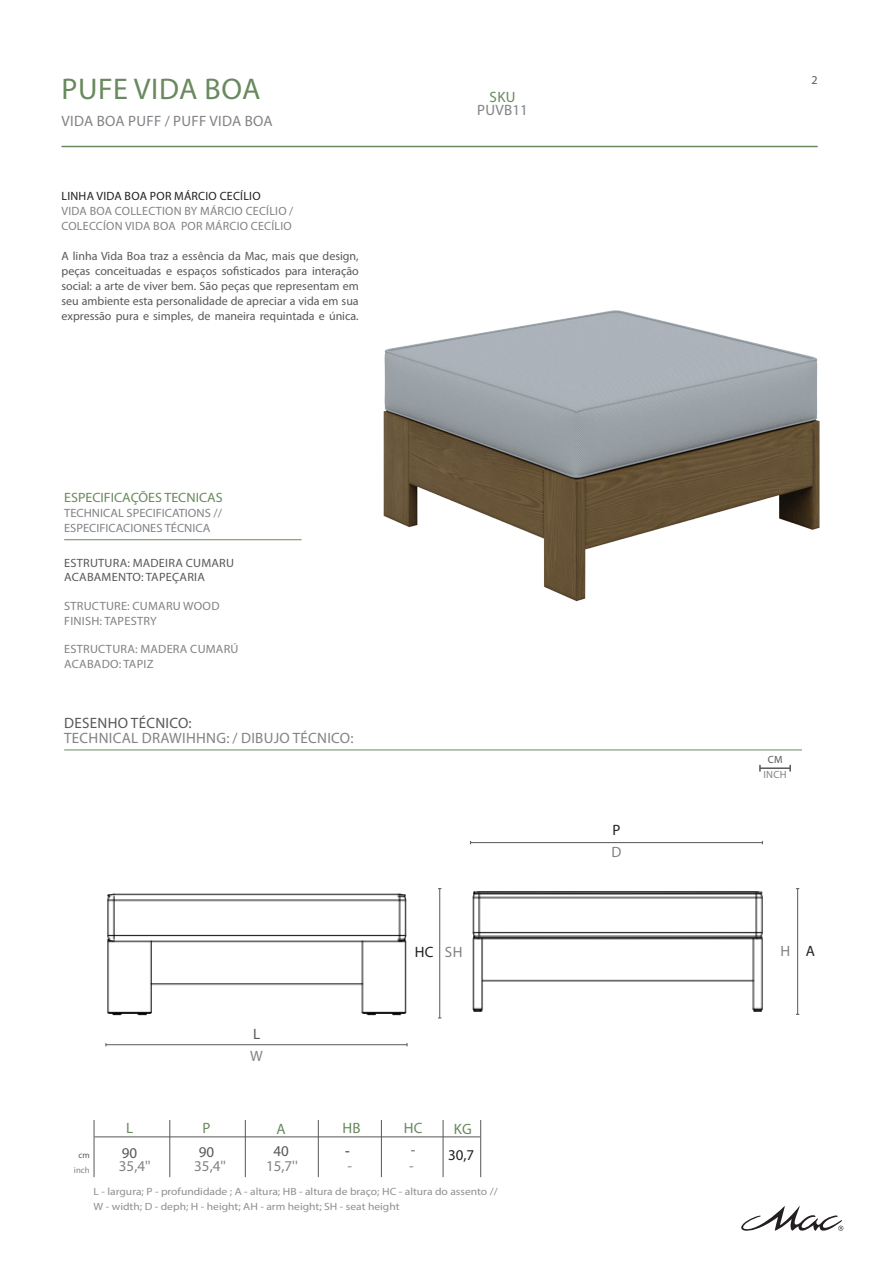
<style>
.page{position:relative;width:893px;height:1263px;background:#fff}
.page>*{position:absolute;margin:0;border:0;box-sizing:border-box;transform-origin:0 0}
.text{font:30px "Myriad Pro";letter-spacing:.02em;color:#69895e}
.text-2{font:15px "Myriad Pro";letter-spacing:.02em;color:#808285}
.text-3{font:15px "Myriad Pro";letter-spacing:.02em;color:#57585a}
.text-4{font:15px "Myriad Pro";letter-spacing:.02em;color:#69895e}
.text-5{font:15px "Myriad Pro";color:#231f20}
.t1{font:13.5px "Myriad Pro";color:#69895e;scale:1.04 1}
.text-6{font:12px/15px "Myriad Pro";color:#57585a;text-align:justify}
.text-7{font:12px "Myriad Pro";letter-spacing:.02em;color:#808285}
.text-8{font:12px "Myriad Pro";color:#808285;scale:1.04 1}
.text-9{font:12px "Myriad Pro";letter-spacing:.02em;color:#57585a}
.text-10{font:12px "Myriad Pro";letter-spacing:.02em;color:#231f20}
.t2{font:10.5px "Myriad Pro";color:#8d8f92;scale:1.1 1}
.text-11{font:10.5px "Myriad Pro";color:#808285}
.text-12{font:10.5px "Myriad Pro";color:#57585a}
.text-13{font:8.7px "Myriad Pro";color:#808285}
.text-14{font:8.7px "Myriad Pro";color:#57585a}
</style>
<div class="page">
<hr style="left:62px;top:146px;width:756px;height:1px;background:#69895e">
<svg style="left:741px;top:1206px;width:102px;height:25px"></svg>
<hr style="left:64px;top:750px;width:738px;height:1px;background:#69895e">
<hr style="left:64px;top:539px;width:237px;height:1px;background:#69895e">
<hr style="left:106px;top:1044px;width:301px;height:1px;background:#57585a">
<hr style="left:797px;top:889px;width:1px;height:125px;background:#57585a">
<hr style="left:471px;top:842px;width:291px;height:1px;background:#57585a">
<hr style="left:760px;top:767px;width:30px;height:2px;background:#57585a">
<hr style="left:94px;top:1136px;width:386px;height:1px;background:#57585a">
<hr style="left:169px;top:1120px;width:1px;height:57px;background:#57585a">
<hr style="left:245px;top:1120px;width:1px;height:57px;background:#57585a">
<hr style="left:318px;top:1120px;width:1px;height:57px;background:#57585a">
<hr style="left:94px;top:1120px;width:1px;height:57px;background:#57585a">
<hr style="left:381px;top:1120px;width:1px;height:57px;background:#57585a">
<hr style="left:443px;top:1120px;width:1px;height:57px;background:#57585a">
<hr style="left:480px;top:1120px;width:1px;height:57px;background:#57585a">
<hr style="left:439px;top:889px;width:1px;height:129px;background:#57585a">
<img style="left:107px;top:893px;width:300px;height:123px">
<img style="left:472px;top:891px;width:291px;height:121px">
<img style="left:383px;top:310px;width:437px;height:292px">
<p class="text" style="left:61px;top:71px;width:201px">PUFE VIDA BOA</p>
<p class="text-2" style="left:61px;top:112px;width:213px">VIDA BOA PUFF / PUFF VIDA BOA</p>
<p class="text-10" style="left:62px;top:188px;width:201px">LINHA VIDA BOA POR MÁRCIO CECÍLIO</p>
<p class="text-7" style="left:62px;top:203px;width:233px">VIDA BOA COLLECTION BY MÁRCIO CECÍLIO /</p>
<p class="text-7" style="left:62px;top:218px;width:232px">COLECCÍON VIDA BOA POR MÁRCIO CECÍLIO</p>
<p class="text-6" style="left:62px;top:248px;width:299px">A linha Vida Boa traz a essência da Mac, mais que design, peças conceituadas e espaços sofisticados para interação social: a arte de viver bem. São peças que representam em seu ambiente esta personalidade de apreciar a vida em sua expressão pura e simples, de maneira requintada e única.</p>
<p class="t1" style="left:64px;top:489px;width:154px">ESPECIFICAÇÕES TECNICAS</p>
<p class="text-8" style="left:64px;top:506px;width:153px">TECHNICAL SPECIFICATIONS //</p>
<p class="text-8" style="left:64px;top:521px;width:142px">ESPECIFICACIONES TÉCNICA</p>
<p class="text-9" style="left:64px;top:556px;width:171px">ESTRUTURA: MADEIRA CUMARU</p>
<p class="text-9" style="left:64px;top:570px;width:142px">ACABAMENTO: TAPEÇARIA</p>
<p class="text-7" style="left:64px;top:599px;width:157px">STRUCTURE: CUMARU WOOD</p>
<p class="text-7" style="left:64px;top:613px;width:94px">FINISH: TAPESTRY</p>
<p class="text-7" style="left:64px;top:642px;width:176px">ESTRUCTURA: MADERA CUMARÚ</p>
<p class="text-7" style="left:64px;top:656px;width:91px">ACABADO: TAPIZ</p>
<p class="text-3" style="left:64px;top:714px;width:129px">DESENHO TÉCNICO:</p>
<p class="text-2" style="left:64px;top:729px;width:291px">TECHNICAL DRAWIHHNG: / DIBUJO TÉCNICO:</p>
<p class="text-4" style="left:490px;top:88px;width:27px">SKU</p>
<p class="text-2" style="left:477px;top:101px;width:52px">PUVB11</p>
<p class="text-3" style="left:253px;top:1025px;width:9px">L</p>
<p class="text-2" style="left:250px;top:1047px;width:14px">W</p>
<p class="text-5" style="left:415px;top:943px;width:20px">HC</p>
<p class="text-2" style="left:445px;top:943px;width:19px">SH</p>
<p class="text-4" style="left:342px;top:1118px;width:20px">HB</p>
<p class="text-4" style="left:404px;top:1118px;width:20px">HC</p>
<p class="text-5" style="left:345px;top:1143px;width:6px">-</p>
<p class="text-2" style="left:348px;top:1157px;width:6px">-</p>
<p class="text-4" style="left:203px;top:1118px;width:9px">P</p>
<p class="text-3" style="left:199px;top:1143px;width:17px">90</p>
<p class="text-4" style="left:126px;top:1119px;width:9px">L</p>
<p class="text-3" style="left:122px;top:1143px;width:17px">90</p>
<p class="text-4" style="left:454px;top:1120px;width:19px">KG</p>
<p class="text-5" style="left:448px;top:1146px;width:28px">30,7</p>
<p class="text-4" style="left:276px;top:1120px;width:11px">A</p>
<p class="text-3" style="left:273px;top:1142px;width:17px">40</p>
<p class="text-3" style="left:411px;top:1141px;width:6px">-</p>
<p class="text-2" style="left:409px;top:1157px;width:6px">-</p>
<p class="text-14" style="left:78px;top:1149px;width:13px">cm</p>
<p class="text-13" style="left:74px;top:1164px;width:17px">inch</p>
<p class="text-2" style="left:119px;top:1157px;width:33px">35,4''</p>
<p class="text-2" style="left:194px;top:1157px;width:33px">35,4''</p>
<p class="text-2" style="left:266px;top:1157px;width:33px">15,7''</p>
<p class="t2" style="left:94px;top:1185px;width:369px">L - largura; P - profundidade ; A - altura; HB - altura de braço; HC - altura do assento //</p>
<p class="t2" style="left:94px;top:1200px;width:280px">W - width; D - deph; H - height; AH - arm height; SH - seat height</p>
<p class="text-5" style="left:612px;top:821px;width:9px">P</p>
<p class="text-2" style="left:611px;top:842px;width:11px">D</p>
<p class="text-6" style="left:811px;top:72px;width:8px">2</p>
<p class="text-12" style="left:768px;top:752px;width:16px">CM</p>
<p class="text-11" style="left:764px;top:768px;width:24px">INCH</p>
<p class="text-2" style="left:780px;top:941px;width:11px">H</p>
<p class="text-5" style="left:806px;top:941px;width:11px">A</p>
</div>
